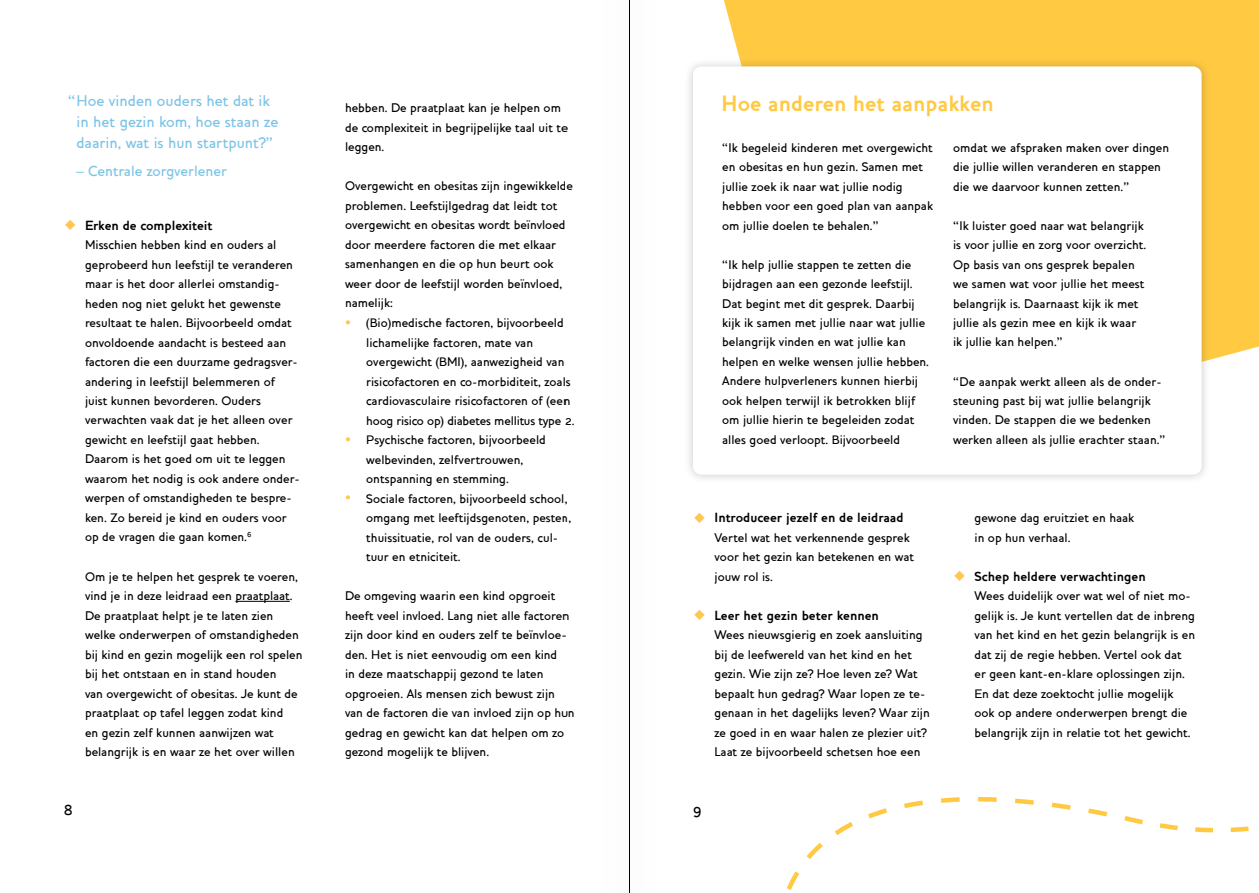
<style>
.page{position:relative;width:1259px;height:893px;background:#fff}
.page>*{position:absolute;margin:0;border:0;box-sizing:border-box;transform-origin:0 0}
.t1{font:700 22.5px "Houschka Alt";color:#ffc943}
.t2{font:500 15.75px/21px "Houschka Alt";color:#7dc4e6;text-align:center}
.t3{font:500 15px "Houschka Alt";color:#7dc4e6}
.t4{font:500 15px "Houschka Alt";color:#000}
.t5{font:700 13.5px "Houschka Alt";color:#000}
.t6{font:500 12.75px/19.5px "Houschka Alt";color:#000}
.s1{color:#7dc4e5}
.s2{color:#ffc752}
.s3{font-size:16.5px;color:#ffc752}
</style>
<div class="page">
<svg style="left:774px;top:0;width:485px;height:890px"></svg>
<hr style="left:235px;top:601px;width:55px;height:1px;background:#000">
<div style="left:684px;top:57px;width:527px;height:427px;background:#000;opacity:.2"></div>
<div style="left:693px;top:66px;width:508px;height:409px;background:#fff;border-radius:9px"></div>
<div style="left:629px;top:0;width:64px;height:893px;background:#fff"></div>
<p class="t2" style="left:68px;top:90px;width:212px"><span class="s1">“</span>Hoe vinden ouders het dat ik in het gezin kom, hoe staan ze daarin, wat is hun startpunt?”</p>
<p class="t3" style="left:77px;top:162px;width:152px">– Centrale zorgverlener</p>
<p class="t5" style="left:64px;top:217px;width:150px"><span class="s2">◆</span> Erken de complexiteit</p>
<p class="t6" style="left:85px;top:235px;width:216px">Misschien hebben kind en ouders al geprobeerd hun leefstijl te veranderen maar is het door allerlei omstandig&shy;heden nog niet gelukt het gewenste resultaat te halen. Bijvoorbeeld omdat onvoldoende aandacht is besteed aan factoren die een duurzame gedragsver&shy;andering in leefstijl belemmeren of juist kunnen bevorderen. Ouders verwachten vaak dat je het alleen over gewicht en leefstijl gaat hebben.<br>Daarom is het goed om uit te leggen waarom het nodig is ook andere onder&shy;werpen of omstandigheden te bespre&shy;ken. Zo bereid je kind en ouders voor op de vragen die gaan komen.<sup>6</sup></p>
<p class="t6" style="left:85px;top:566px;width:219px">Om je te helpen het gesprek te voeren, vind je in deze leidraad een praatplaat.<br>De praatplaat helpt je te laten zien welke onderwerpen of omstandigheden bij kind en gezin mogelijk een rol spelen bij het ontstaan en in stand houden<br>van overgewicht of obesitas. Je kunt de praatplaat op tafel leggen zodat kind<br>en gezin zelf kunnen aanwijzen wat belangrijk is en waar ze het over willen</p>
<p class="t6" style="left:345px;top:98px;width:224px">hebben. De praatplaat kan je helpen om de complexiteit in begrijpelijke taal uit te leggen.</p>
<p class="t6" style="left:345px;top:176px;width:230px">Overgewicht en obesitas zijn ingewikkelde problemen. Leefstijlgedrag dat leidt tot overgewicht en obesitas wordt beïnvloed door meerdere factoren die met elkaar samenhangen en die op hun beurt ook weer door de leefstijl worden beïnvloed, namelijk:</p>
<p class="t6" style="left:366px;top:313px;width:210px;text-indent:-21px"><span class="s3">•</span> (Bio)medische factoren, bijvoorbeeld lichamelijke factoren, mate van overgewicht (BMI), aanwezigheid van risicofactoren en co-morbiditeit, zoals cardiovasculaire risicofactoren of (een hoog risico op) diabetes mellitus type 2.</p>
<p class="t6" style="left:366px;top:430px;width:181px;text-indent:-21px"><span class="s3">•</span> Psychische factoren, bijvoorbeeld welbevinden, zelfvertrouwen, ontspanning en stemming.</p>
<p class="t6" style="left:366px;top:488px;width:206px;text-indent:-21px"><span class="s3">•</span> Sociale factoren, bijvoorbeeld school, omgang met leeftijdsgenoten, pesten, thuissituatie, rol van de ouders, cul&shy;tuur en etniciteit.</p>
<p class="t6" style="left:345px;top:586px;width:231px">De omgeving waarin een kind opgroeit heeft veel invloed. Lang niet alle factoren zijn door kind en ouders zelf te beïnvloe&shy;den. Het is niet eenvoudig om een kind<br>in deze maatschappij gezond te laten opgroeien. Als mensen zich bewust zijn van de factoren die van invloed zijn op hun gedrag en gewicht kan dat helpen om zo gezond mogelijk te blijven.</p>
<h1 class="t1" style="left:721px;top:90px;width:274px">Hoe anderen het aanpakken</h1>
<p class="t6" style="left:953px;top:137px;width:217px">omdat we afspraken maken over dingen die jullie willen veranderen en stappen die we daarvoor kunnen zetten.”</p>
<p class="t6" style="left:953px;top:215px;width:194px">“Ik luister goed naar wat belangrijk is voor jullie en zorg voor overzicht.<br>Op basis van ons gesprek bepalen we samen wat voor jullie het meest belangrijk is. Daarnaast kijk ik met jullie als gezin mee en kijk ik waar ik jullie kan helpen.”</p>
<p class="t6" style="left:953px;top:371px;width:214px">“De aanpak werkt alleen als de onder&shy;steuning past bij wat jullie belangrijk vinden. De stappen die we bedenken werken alleen als jullie erachter staan.”</p>
<p class="t6" style="left:722px;top:137px;width:212px">“Ik begeleid kinderen met overgewicht en obesitas en hun gezin. Samen met jullie zoek ik naar wat jullie nodig hebben voor een goed plan van aanpak om jullie doelen te behalen.”</p>
<p class="t6" style="left:722px;top:254px;width:208px">“Ik help jullie stappen te zetten die bijdragen aan een gezonde leefstijl.<br>Dat begint met dit gesprek. Daarbij kijk ik samen met jullie naar wat jullie belangrijk vinden en wat jullie kan helpen en welke wensen jullie hebben.<br>Andere hulpverleners kunnen hierbij ook helpen terwijl ik betrokken blijf om jullie hierin te begeleiden zodat alles goed verloopt. Bijvoorbeeld</p>
<p class="t5" style="left:693px;top:509px;width:212px"><span class="s2">◆</span> Introduceer jezelf en de leidraad</p>
<p class="t6" style="left:714px;top:527px;width:201px">Vertel wat het verkennende gesprek voor het gezin kan betekenen en wat jouw rol is.</p>
<p class="t5" style="left:693px;top:607px;width:187px"><span class="s2">◆</span> Leer het gezin beter kennen</p>
<p class="t6" style="left:714px;top:625px;width:217px">Wees nieuwsgierig en zoek aansluiting bij de leefwereld van het kind en het gezin. Wie zijn ze? Hoe leven ze? Wat bepaalt hun gedrag? Waar lopen ze te&shy;genaan in het dagelijks leven? Waar zijn ze goed in en waar halen ze plezier uit?<br>Laat ze bijvoorbeeld schetsen hoe een</p>
<p class="t6" style="left:974px;top:508px;width:161px">gewone dag eruitziet en haak in op hun verhaal.</p>
<p class="t5" style="left:953px;top:568px;width:194px"><span class="s2">◆</span> Schep heldere verwachtingen</p>
<p class="t6" style="left:974px;top:586px;width:222px">Wees duidelijk over wat wel of niet mo&shy;gelijk is. Je kunt vertellen dat de inbreng van het kind en het gezin belangrijk is en dat zij de regie hebben. Vertel ook dat er geen kant-en-klare oplossingen zijn.<br>En dat deze zoektocht jullie mogelijk ook op andere onderwerpen brengt die belangrijk zijn in relatie tot het gewicht.</p>
<p class="t4" style="left:64px;top:801px;width:10px">8</p>
<p class="t4" style="left:693px;top:801px;width:10px">9</p>
</div>
